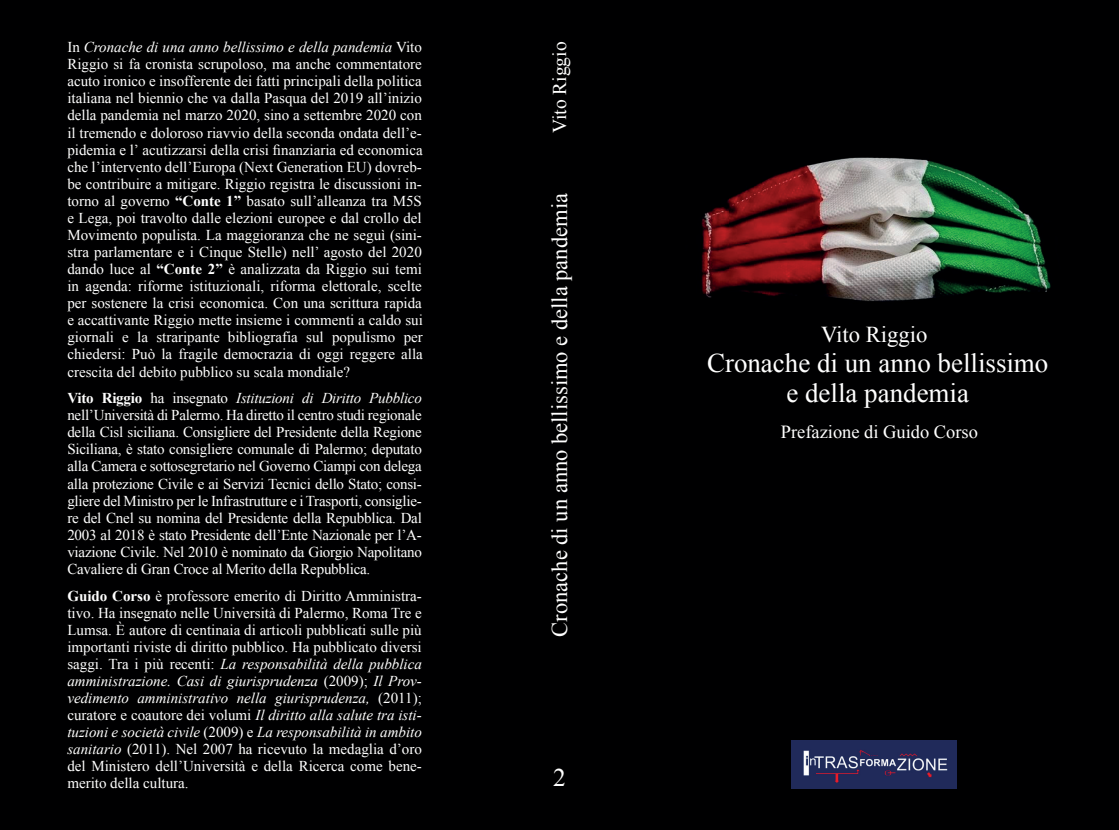
<style>
.page{position:relative;width:1119px;height:830px;background:#fff}
.page>*{position:absolute;margin:0;border:0;box-sizing:border-box;transform-origin:0 0}
.t1{font:27px/29.7px "Times New Roman";color:#fff;text-align:center}
.t2{font:25.35px "Times New Roman";color:#fff}
.t3{font:22.65px "Times New Roman";color:#fff}
.t4{font:22.5px "Times New Roman";color:#fff}
.t5{font:19.5px "Times New Roman";color:#fff}
.t6{font:18.45px "Times New Roman";color:#fff}
.t7{font:15px/17.1px "Times New Roman";color:#fff;text-align:justify}
.s1{font-style:italic}
.s2{font-weight:700}
</style>
<div class="page">
<div style="left:0;top:0;width:1118px;height:829px;background:#000001"></div>
<img style="left:701px;top:157px;width:350px;height:145px">
<img style="left:791px;top:740px;width:165px;height:47px">
<p class="t7" style="left:67px;top:38px;width:357px">In <span class="s1">Cronache di una anno bellissimo e della pandemia</span> Vito Riggio si fa cronista scrupoloso, ma anche commentatore acuto ironico e insofferente dei fatti principali della politica italiana nel biennio che va dalla Pasqua del 2019 all’inizio della pandemia nel marzo 2020, sino a settembre 2020 con il tremendo e doloroso riavvio della seconda ondata dell’e&shy;pidemia e l’ acutizzarsi della crisi finanziaria ed economica che l’intervento dell’Europa (Next Generation EU) dovreb&shy;be contribuire a mitigare. Riggio registra le discussioni in&shy;torno al governo <span class="s2">“Conte 1”</span> basato sull’alleanza tra M5S e Lega, poi travolto dalle elezioni europee e dal crollo del Movimento populista. La maggioranza che ne seguì (sini&shy;stra parlamentare e i Cinque Stelle) nell’ agosto del 2020 dando luce al <span class="s2">“Conte 2”</span> è analizzata da Riggio sui temi in agenda: riforme istituzionali, riforma elettorale, scelte per sostenere la crisi economica. Con una scrittura rapida e accattivante Riggio mette insieme i commenti a caldo sui giornali e la straripante bibliografia sul populismo per chiedersi: Può la fragile democrazia di oggi reggere alla crescita del debito pubblico su scala mondiale?</p>
<p class="t7" style="left:67px;top:389px;width:356px"><span class="s2">Vito Riggio</span> ha insegnato <span class="s1">Istituzioni di Diritto Pubblico </span>nell’Università di Palermo. Ha diretto il centro studi regionale della Cisl siciliana. Consigliere del Presidente della Regione Siciliana, è stato consigliere comunale di Palermo; deputato alla Camera e sottosegretario nel Governo Ciampi con delega alla protezione Civile e ai Servizi Tecnici dello Stato; consi&shy;gliere del Ministro per le Infrastrutture e i Trasporti, consiglie&shy;re del Cnel su nomina del Presidente della Repubblica. Dal 2003 al 2018 è stato Presidente dell’Ente Nazionale per l’A&shy;viazione Civile. Nel 2010 è nominato da Giorgio Napolitano Cavaliere di Gran Croce al Merito della Repubblica.</p>
<p class="t7" style="left:67px;top:586px;width:356px"><span class="s2">Guido Corso</span> è professore emerito di Diritto Amministra&shy;tivo. Ha insegnato nelle Università di Palermo, Roma Tre e Lumsa. È autore di centinaia di articoli pubblicati sulle più importanti riviste di diritto pubblico. Ha pubblicato diversi saggi. Tra i più recenti: <span class="s1">La responsabilità della pubblica amministrazione. Casi di giurisprudenza</span> (2009); <span class="s1">Il Prov&shy;vedimento amministrativo nella giurisprudenza,</span> (2011); curatore e coautore dei volumi <span class="s1">Il diritto alla salute tra isti&shy;tuzioni e società civile</span> (2009) e <span class="s1">La responsabilità in ambito sanitario</span> (2011). Nel 2007 ha ricevuto la medaglia d’oro del Ministero dell’Università e della Ricerca come bene&shy;merito della cultura.</p>
<h3 class="t5" style="left:546px;top:133px;width:93px;rotate:-90deg">Vito Riggio</h3>
<h3 class="t4" style="left:544px;top:636px;width:445px;rotate:-90deg">Cronache di un anno bellissimo e della pandemia</h3>
<h2 class="t2" style="left:553px;top:760px;width:14px">2</h2>
<h3 class="t3" style="left:821px;top:319px;width:108px">Vito Riggio</h3>
<h1 class="t1" style="left:707px;top:347px;width:343px">Cronache di un anno bellissimo e della pandemia</h1>
<p class="t6" style="left:780px;top:418px;width:199px">Prefazione di Guido Corso</p>
</div>
